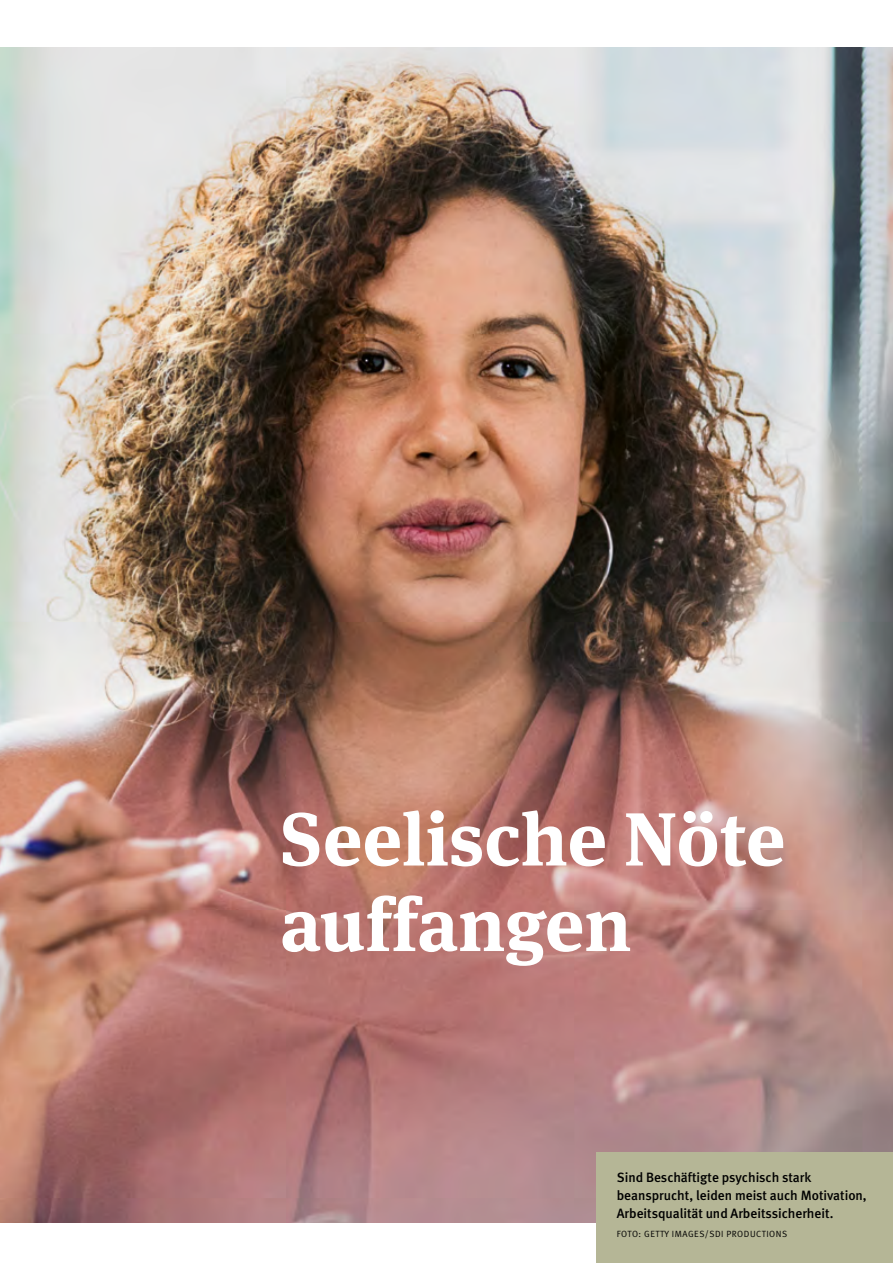
<style>
.page{position:relative;width:893px;height:1263px;background:#fff}
.page>*{position:absolute;margin:0;border:0;box-sizing:border-box;transform-origin:0 0}
._02-Headline_40pt{font:700 75px/85.5px "DGUV Meta Serif";color:#fff}
._06-BU{font:500 13.5px/18px "DGUV Meta";color:#000}
._06-BU-2{font:9px "DGUV Meta";letter-spacing:.06em;color:#000}
</style>
<div class="page">
<img style="left:0;top:48px;width:893px;height:1174px">
<div style="left:597px;top:1152px;width:296px;height:111px;background:#b5b696"></div>
<p class="_02-Headline_40pt" style="left:281px;top:797px;width:506px">Seelische Nöte auffangen</p>
<p class="_06-BU" style="left:617px;top:1168px;width:251px">Sind Beschäftigte psychisch stark beansprucht, leiden meist auch Motivation,<br>Arbeitsqualität und Arbeitssicherheit.</p>
<p class="_06-BU-2" style="left:617px;top:1228px;width:172px">FOTO: GETTY IMAGES/SDI PRODUCTIONS</p>
</div>
